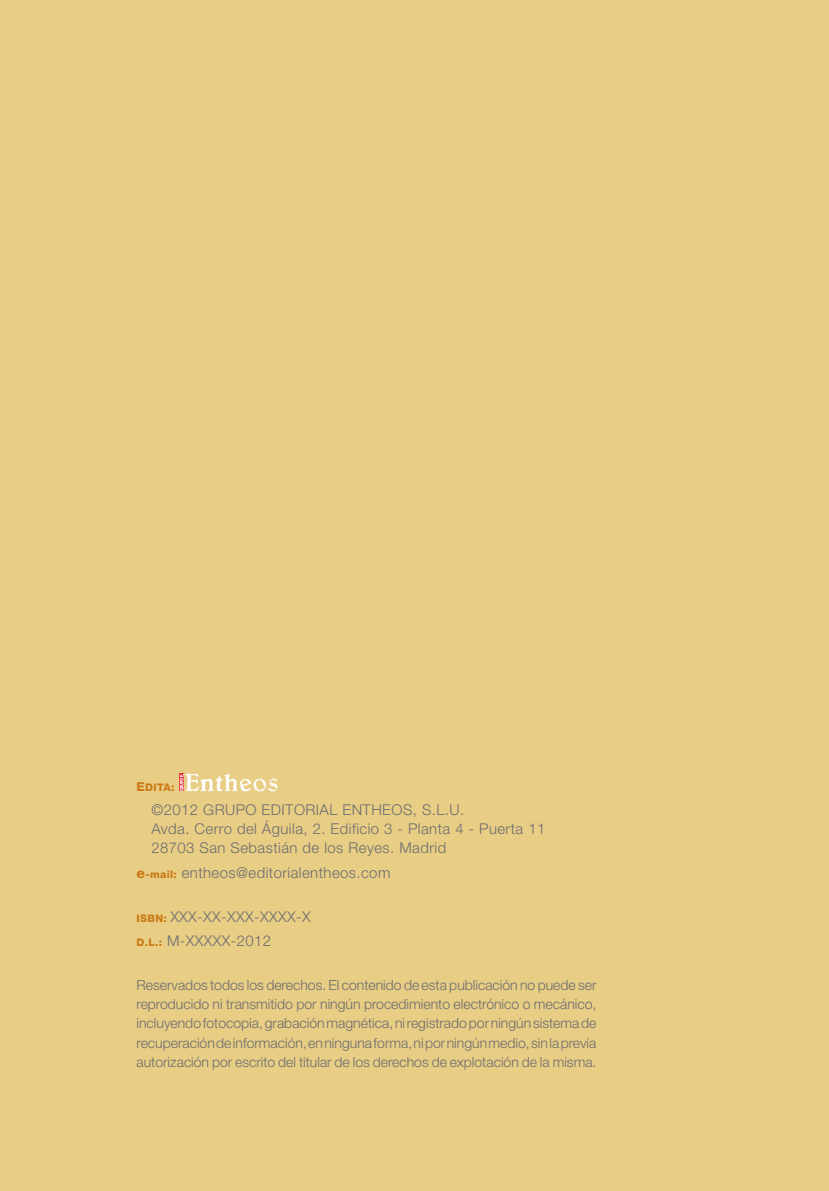
<style>
.page{position:relative;width:829px;height:1191px;background:#fff}
.page>*{position:absolute;margin:0;border:0;box-sizing:border-box;transform-origin:0 0}
.t1{font:300 14.88px/19.2px "Helvetica Neue LT Std";letter-spacing:.03em;color:#6c6d70}
.t2{font:300 14px/19.2px "Helvetica Neue LT Std";color:#6c6d70;text-align:justify}
.t3{font:800 10.5px "Helvetica Neue LT Std";color:#cb7a16}
.s1{font-size:12.25px}
.s2{font-weight:800;font-size:14px;color:#cb7a16}
.s3{font-weight:800;font-size:10.5px;color:#cb7a16}
</style>
<div class="page">
<svg style="left:828px;top:19px;width:1px;height:67px"></svg>
<div style="left:0;top:0;width:828px;height:1191px;background:#e8cd85"></div>
<svg style="left:179px;top:773px;width:1px;height:18px"></svg>
<svg style="left:180px;top:773px;width:97px;height:19px"></svg>
<p class="t3" style="left:136px;top:780px;width:39px"><span class="s1">E</span>dita:</p>
<p class="t1" style="left:151px;top:799px;width:395px">©2012 GRUPO EDITORIAL ENTHEOS, S.L.U.<br>Avda. Cerro del Águila, 2. Edificio 3 - Planta 4 - Puerta 11<br>28703 San Sebastián de los Reyes. Madrid</p>
<p class="t1" style="left:136px;top:862px;width:255px"><span class="s2">e</span><span class="s3">-mail:</span> entheos@editorialentheos.com</p>
<p class="t1" style="left:136px;top:904px;width:175px;line-height:24.2px"><span class="s3">ISBN:</span> XXX-XX-XXX-XXXX-X<br><span class="s3">D.L.:</span> M-XXXXX-2012</p>
<p class="t2" style="left:136px;top:975px;width:461px">Reservados todos los derechos. El contenido de esta publicación no puede ser reproducido ni transmitido por ningún procedimiento electrónico o mecánico, incluyendo fotocopia, grabación magnética, ni registrado por ningún sistema de recuperación de información, en ninguna forma, ni por ningún medio, sin la previa autorización por escrito del titular de los derechos de explotación de la misma.</p>
</div>
